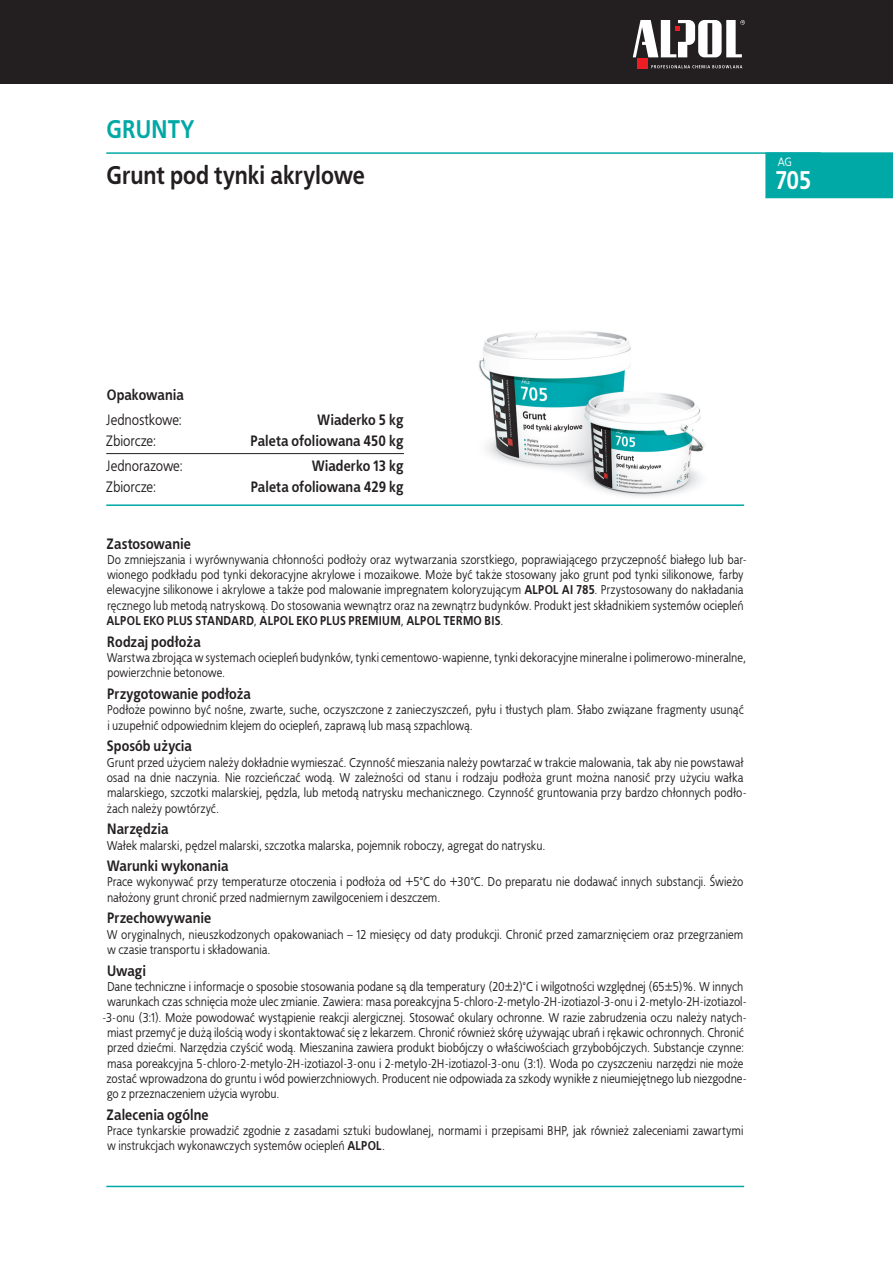
<style>
.page{position:relative;width:893px;height:1263px;background:#fff}
.page>*{position:absolute;margin:0;border:0;box-sizing:border-box;transform-origin:0 0}
.t1{font:700 25.5px "EFN Bureau COT";letter-spacing:-.005em;color:#231f20}
.t2{font:700 25.5px "EFN Bureau COT";color:#00a9a5}
.t3{font:700 25.5px "EFN Bureau COT";color:#fff}
.t4{font:700 15px "EFN Bureau COT";color:#231f20}
.t5{font:15px "EFN Bureau COT";color:#231f20}
.t6{font:12.75px/15.3px "EFN Bureau COT";letter-spacing:.005em;color:#231f20}
.t7{font:12px "EFN Bureau COT";color:#fff}
.s1{font-weight:700}
</style>
<div class="page">
<div style="left:0;top:0;width:893px;height:84px;background:#231f20"></div>
<svg style="left:651px;top:65px;width:91px;height:3px"></svg>
<div style="left:637px;top:58px;width:11px;height:11px;background:#ee1d23"></div>
<svg style="left:633px;top:20px;width:112px;height:37px"></svg>
<div style="left:765px;top:152px;width:128px;height:46px;background:#00a9a5"></div>
<hr style="left:106px;top:504px;width:638px;height:2px;background:#00a9a5">
<hr style="left:106px;top:1186px;width:638px;height:1px;background:#00a9a5">
<img style="left:479px;top:331px;width:226px;height:166px">
<hr style="left:106px;top:152px;width:715px;height:2px;background:#00a9a5">
<hr style="left:106px;top:453px;width:298px;height:1px;background:#231f20">
<h1 class="t2" style="left:106px;top:113px;width:90px">GRUNTY</h1>
<p class="t7" style="left:778px;top:155px;width:16px">AG</p>
<h1 class="t1" style="left:106px;top:159px;width:260px">Grunt pod tynki akrylowe</h1>
<h1 class="t3" style="left:776px;top:164px;width:38px">705</h1>
<p class="t4" style="left:107px;top:385px;width:79px">Opakowania</p>
<p class="t5" style="left:106px;top:411px;width:77px">Jednostkowe:</p>
<p class="t4" style="left:317px;top:410px;width:88px">Wiaderko 5 kg</p>
<p class="t5" style="left:106px;top:432px;width:52px">Zbiorcze:</p>
<p class="t4" style="left:251px;top:431px;width:154px">Paleta ofoliowana 450 kg</p>
<p class="t5" style="left:106px;top:457px;width:78px">Jednorazowe:</p>
<p class="t4" style="left:312px;top:456px;width:93px">Wiaderko 13 kg</p>
<p class="t5" style="left:106px;top:478px;width:52px">Zbiorcze:</p>
<p class="t4" style="left:251px;top:477px;width:154px">Paleta ofoliowana 429 kg</p>
<p class="t4" style="left:107px;top:534px;width:86px">Zastosowanie</p>
<p class="t6" style="left:106px;top:552px;width:642px">Do zmniejszania i wyrównywania chłonności podłoży oraz wytwarzania szorstkiego, poprawiającego przyczepność białego lub bar&shy;wionego podkładu pod tynki dekoracyjne akrylowe i mozaikowe. Może być także stosowany jako grunt pod tynki silikonowe, farby elewacyjne silikonowe i akrylowe a także pod malowanie impregnatem koloryzującym <span class="s1">ALPOL AI 785</span>. Przystosowany do nakładania ręcznego lub metodą natryskową. Do stosowania wewnątrz oraz na zewnątrz budynków. Produkt jest składnikiem systemów ociepleń <span class="s1">ALPOL EKO PLUS STANDARD</span>, <span class="s1">ALPOL EKO PLUS PREMIUM</span>, <span class="s1">ALPOL TERMO BIS</span>.</p>
<p class="t4" style="left:107px;top:632px;width:95px">Rodzaj podłoża</p>
<p class="t6" style="left:107px;top:650px;width:641px">Warstwa zbrojąca w systemach ociepleń budynków, tynki cementowo-wapienne, tynki dekoracyjne mineralne i polimerowo-mineralne, powierzchnie betonowe.</p>
<p class="t4" style="left:107px;top:684px;width:145px">Przygotowanie podłoża</p>
<p class="t6" style="left:107px;top:702px;width:638px">Podłoże powinno być nośne, zwarte, suche, oczyszczone z zanieczyszczeń, pyłu i tłustych plam. Słabo związane fragmenty usunąć i uzupełnić odpowiednim klejem do ociepleń, zaprawą lub masą szpachlową.</p>
<p class="t4" style="left:107px;top:737px;width:87px">Sposób użycia</p>
<p class="t6" style="left:107px;top:755px;width:642px">Grunt przed użyciem należy dokładnie wymieszać. Czynność mieszania należy powtarzać w trakcie malowania, tak aby nie powstawał osad na dnie naczynia. Nie rozcieńczać wodą. W zależności od stanu i rodzaju podłoża grunt można nanosić przy użyciu wałka malarskiego, szczotki malarskiej, pędzla, lub metodą natrysku mechanicznego. Czynność gruntowania przy bardzo chłonnych podło&shy;żach należy powtórzyć.</p>
<p class="t4" style="left:107px;top:819px;width:63px">Narzędzia</p>
<p class="t6" style="left:107px;top:838px;width:440px">Wałek malarski, pędzel malarski, szczotka malarska, pojemnik roboczy, agregat do natrysku.</p>
<p class="t4" style="left:107px;top:856px;width:123px">Warunki wykonania</p>
<p class="t6" style="left:107px;top:875px;width:638px">Prace wykonywać przy temperaturze otoczenia i podłoża od +5°C do +30°C. Do preparatu nie dodawać innych substancji. Świeżo nałożony grunt chronić przed nadmiernym zawilgoceniem i deszczem.</p>
<p class="t4" style="left:107px;top:909px;width:106px">Przechowywanie</p>
<p class="t6" style="left:107px;top:927px;width:638px">W oryginalnych, nieuszkodzonych opakowaniach – 12 miesięcy od daty produkcji. Chronić przed zamarznięciem oraz przegrzaniem w czasie transportu i składowania.</p>
<p class="t4" style="left:107px;top:961px;width:41px">Uwagi</p>
<p class="t6" style="left:107px;top:979px;width:638px">Dane techniczne i informacje o sposobie stosowania podane są dla temperatury (20±2)°C i wilgotności względnej (65±5)%. W innych</p>
<p class="t6" style="left:107px;top:994px;width:641px">warunkach czas schnięcia może ulec zmianie. Zawiera: masa poreakcyjna 5-chloro-2-metylo-2H-izotiazol-3-onu i 2-metylo-2H-izotiazol-</p>
<p class="t6" style="left:102px;top:1010px;width:646px">-3-onu (3:1). Może powodować wystąpienie reakcji alergicznej. Stosować okulary ochronne. W razie zabrudzenia oczu należy natych-</p>
<p class="t6" style="left:107px;top:1025px;width:638px">miast przemyć je dużą ilością wody i skontaktować się z lekarzem. Chronić również skórę używając ubrań i rękawic ochronnych. Chronić</p>
<p class="t6" style="left:107px;top:1040px;width:639px">przed dziećmi. Narzędzia czyścić wodą. Mieszanina zawiera produkt biobójczy o właściwościach grzybobójczych. Substancje czynne:</p>
<p class="t6" style="left:107px;top:1056px;width:638px">masa poreakcyjna 5-chloro-2-metylo-2H-izotiazol-3-onu i 2-metylo-2H-izotiazol-3-onu (3:1). Woda po czyszczeniu narzędzi nie może</p>
<p class="t6" style="left:107px;top:1071px;width:642px">zostać wprowadzona do gruntu i wód powierzchniowych. Producent nie odpowiada za szkody wynikłe z nieumiejętnego lub niezgodne-</p>
<p class="t6" style="left:107px;top:1086px;width:174px">go z przeznaczeniem użycia wyrobu.</p>
<p class="t4" style="left:107px;top:1105px;width:103px">Zalecenia ogólne</p>
<p class="t6" style="left:107px;top:1123px;width:638px">Prace tynkarskie prowadzić zgodnie z zasadami sztuki budowlanej, normami i przepisami BHP, jak również zaleceniami zawartymi w instrukcjach wykonawczych systemów ociepleń <span class="s1">ALPOL</span>.</p>
</div>
